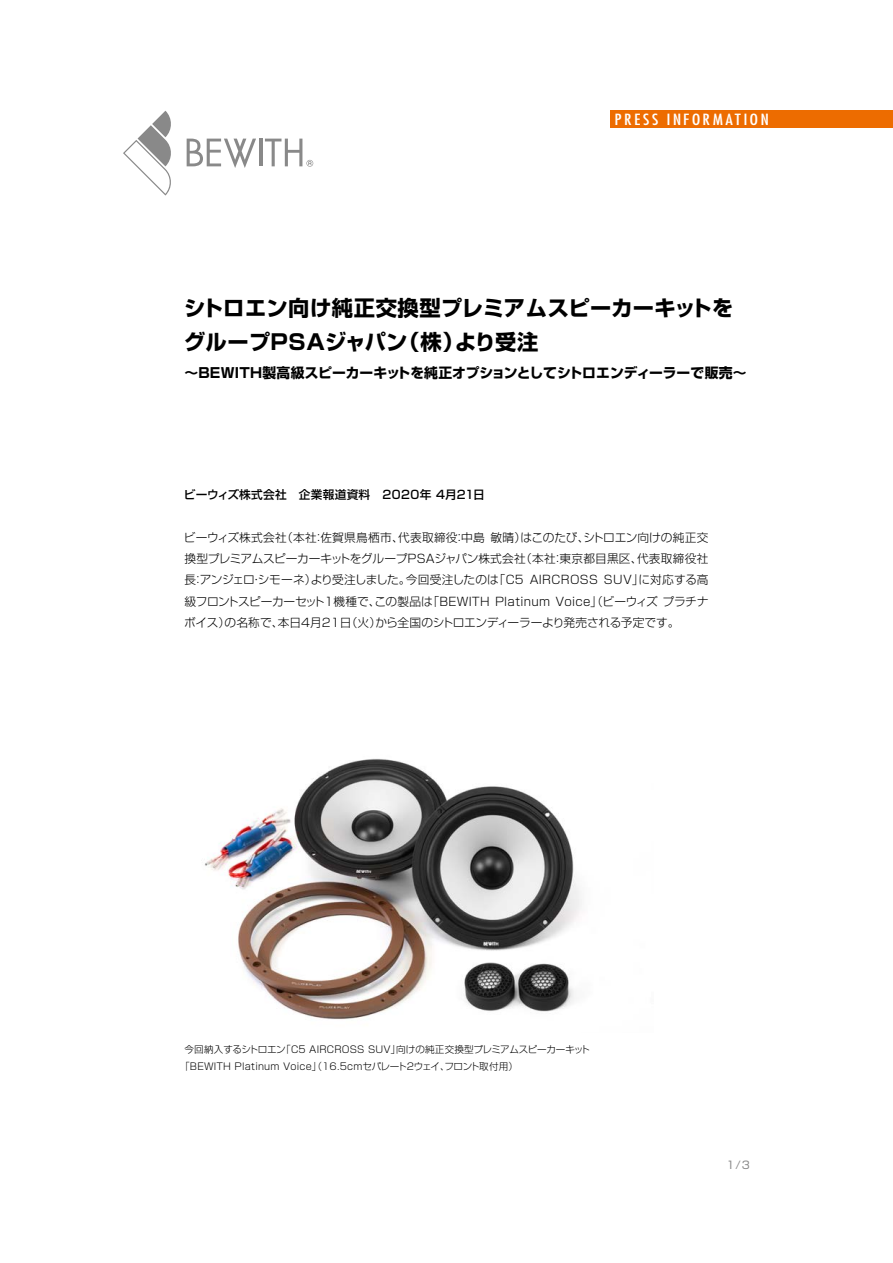
<style>
.page{position:relative;width:893px;height:1263px;background:#fff}
.page>*{position:absolute;margin:0;border:0;box-sizing:border-box;transform-origin:0 0}
.t1{font:700 21.3px/34px "Shin Go Pro";letter-spacing:.01em;color:#000}
.t2{font:14.85px "Kudos Cond SSK";letter-spacing:.15em;color:#fff;scale:1.2 1}
.t3{font:700 13.8px "Shin Go Pro";color:#000}
.t4{font:300 11.7px "Shin Go Pro";letter-spacing:.005em;color:#000}
.t5{font:300 11.7px/21.3px "Shin Go Pro";letter-spacing:-.025em;color:#000}
.t6{font:300 11.7px "Shin Go Pro";letter-spacing:-.02em;color:#000}
.t7{font:500 11.7px "Shin Go Pro";letter-spacing:.02em;color:#000}
.t8{font:300 11.7px "Shin Go Pro";letter-spacing:-.015em;color:#000}
.t9{font:300 11.7px "Shin Go Pro";letter-spacing:-.08em;color:#000}
.t10{font:300 11.7px "Shin Go Pro";letter-spacing:.03em;color:#000}
.t11{font:10.65px "Shin Go Pro";color:#898989}
.t12{font:300 9.6px "Shin Go Pro";letter-spacing:.02em;color:#000}
.t13{font:300 9.6px "Shin Go Pro";letter-spacing:-.025em;color:#000}
.t14{font:300 9.6px "Shin Go Pro";letter-spacing:-.03em;color:#000}
.t15{font:300 9.6px "Shin Go Pro";letter-spacing:-.04em;color:#000}
</style>
<div class="page">
<div style="left:610px;top:111px;width:283px;height:17px;background:#ed6c00"></div>
<svg style="left:123px;top:111px;width:48px;height:85px"></svg>
<svg style="left:187px;top:139px;width:69px;height:29px"></svg>
<hr style="left:259px;top:139px;width:3px;height:27px;background:#898989">
<svg style="left:265px;top:139px;width:48px;height:28px"></svg>
<img style="left:205px;top:758px;width:377px;height:262px">
<p class="t2" style="left:615px;top:110px;width:37px">PRESS</p>
<p class="t2" style="left:667px;top:110px;width:86px">INFORMATION</p>
<h1 class="t1" style="left:455px;top:289px;width:280px;text-indent:-271px">シトロエン向け純正交換型プレミアムスピーカーキットをより受注</h1>
<h1 class="t1" style="left:184px;top:323px;width:225px">グループPSAジャパン</h1>
<p class="t3" style="left:184px;top:362px;width:564px">〜BEWITH製高級スピーカーキットを純正オプションとしてシトロエンディーラーで販売〜</p>
<h1 class="t1" style="left:399px;top:323px;width:67px">（株）</h1>
<p class="t7" style="left:184px;top:485px;width:302px">ビーウィズ株式会社　企業報道資料　2020年 4月21日</p>
<p class="t4" style="left:184px;top:528px;width:104px">ビーウィズ株式会社</p>
<p class="t4" style="left:520px;top:528px;width:71px">はこのたび、</p>
<p class="t4" style="left:281px;top:528px;width:124px">（本社佐賀県鳥栖市、</p>
<p class="t4" style="left:491px;top:528px;width:37px">敏晴）</p>
<p class="t4" style="left:398px;top:528px;width:88px">代表取締役中島</p>
<p class="t4" style="left:583px;top:528px;width:127px">シトロエン向けの純正交</p>
<p class="t4" style="left:313px;top:528px;width:13px">：</p>
<p class="t4" style="left:454px;top:528px;width:13px">：</p>
<p class="t6" style="left:185px;top:549px;width:343px">換型プレミアムスピーカーキットをグループPSAジャパン株式会社</p>
<p class="t4" style="left:520px;top:549px;width:124px">（本社東京都目黒区、</p>
<p class="t4" style="left:637px;top:549px;width:73px">代表取締役社</p>
<p class="t4" style="left:552px;top:549px;width:13px">：</p>
<p class="t8" style="left:185px;top:570px;width:134px">長アンジェロシモーネ）</p>
<p class="t4" style="left:494px;top:570px;width:32px">「C5</p>
<p class="t9" style="left:311px;top:570px;width:101px">より受注しました。</p>
<p class="t4" style="left:406px;top:570px;width:95px">今回受注したのは</p>
<p class="t4" style="left:604px;top:570px;width:42px">SUV」</p>
<p class="t4" style="left:638px;top:570px;width:71px">に対応する高</p>
<p class="t10" style="left:530px;top:570px;width:70px">AIRCROSS</p>
<p class="t4" style="left:192px;top:570px;width:13px">：</p>
<p class="t4" style="left:250px;top:570px;width:13px">・</p>
<p class="t4" style="left:555px;top:592px;width:155px">Voice」（ビーウィズプラチナ</p>
<p class="t4" style="left:427px;top:592px;width:64px">「BEWITH</p>
<p class="t5" style="left:375px;top:589px;width:306px;text-indent:-191px">級フロントスピーカーセット1機種で、<br>から全国のシトロエンディーラーより発売される予定です。</p>
<p class="t4" style="left:374px;top:592px;width:60px">この製品は</p>
<p class="t4" style="left:495px;top:592px;width:56px">Platinum</p>
<p class="t4" style="left:184px;top:613px;width:47px">ボイス）</p>
<p class="t4" style="left:278px;top:613px;width:105px">本日4月21 （日火）</p>
<p class="t4" style="left:224px;top:613px;width:60px">の名称で、</p>
<p class="t12" style="left:281px;top:1041px;width:121px">「C5 AIRCROSS SUV」</p>
<p class="t13" style="left:396px;top:1041px;width:195px">向けの純正交換型プレミアムスピーカーキット</p>
<p class="t14" style="left:185px;top:1041px;width:103px">今回納入するシトロエン</p>
<p class="t12" style="left:180px;top:1058px;width:271px">「BEWITH Platinum Voice」（16.5cmセパレート2ウェイ、</p>
<p class="t15" style="left:444px;top:1058px;width:75px">フロント取付用(</p>
<p class="t11" style="left:726px;top:1156px;width:25px">1/3</p>
</div>
